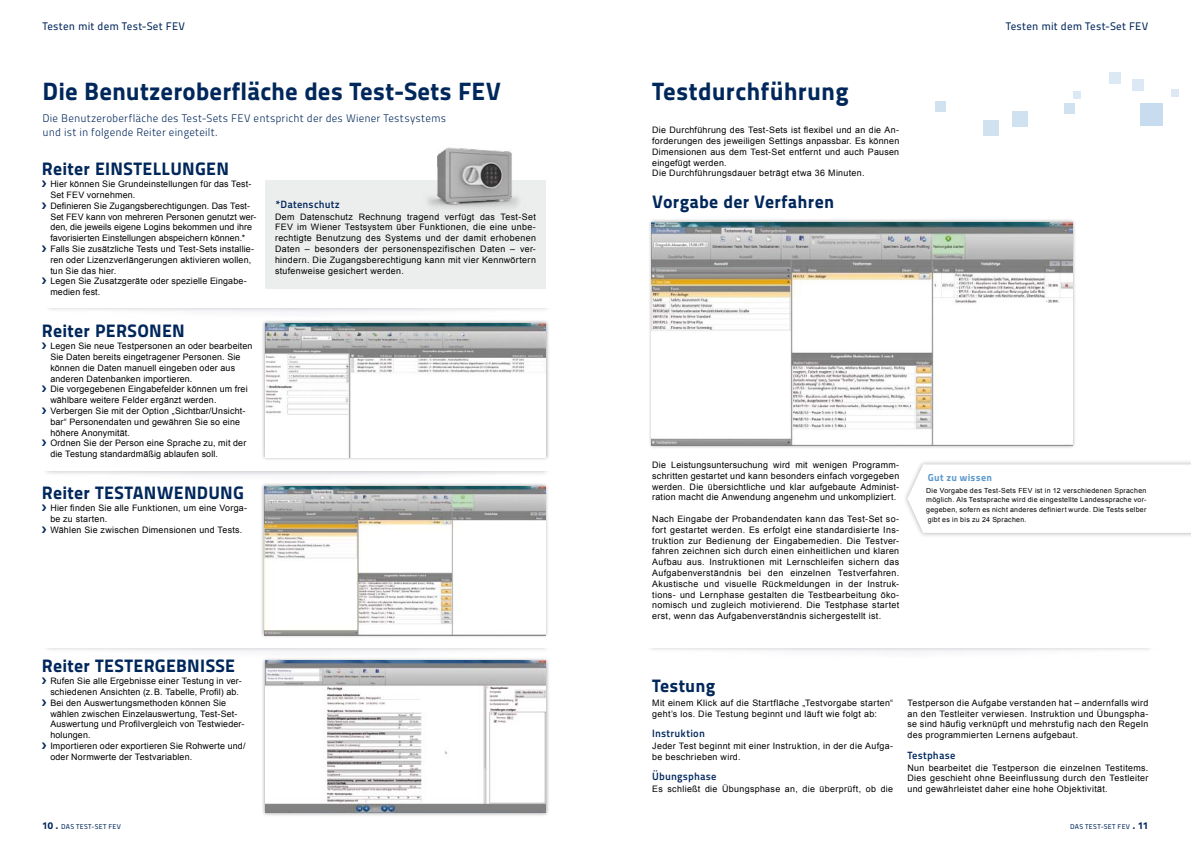
<style>
.page{position:relative;width:1191px;height:842px;background:#fff}
.page>*{position:absolute;margin:0;border:0;box-sizing:border-box;transform-origin:0 0}
.t1{font:25px "Titillium Maps 26 L 999 wt";letter-spacing:.005em;color:#00275b}
.t2{font:18px "Titillium Maps 26 L 999 wt";letter-spacing:.015em;color:#00275b}
.t3{font:11px/14px "Titillium Maps 26 L 250 wt";letter-spacing:.015em;color:#00275b}
.t4{font:11px "Titillium Maps 26 L 500 wt";letter-spacing:.02em;color:#00275b}
.t5{font:10.5px "Titillium Maps 26 L 750 wt";letter-spacing:.02em;color:#00275b}
.t6{font:10px "Titillium Maps 26 L 999 wt";letter-spacing:.025em;color:#5e9ace}
.t7{font:8.9px/10.8px "Arial";letter-spacing:.02em;color:#000;text-align:justify}
.t8{font:8.9px/10.8px "Arial";letter-spacing:.04em;color:#000}
.t9{font:7px/9.8px "Arial";letter-spacing:.04em;color:#000;text-align:justify}
.t10{font:7px "Titillium Maps 26 L 500 wt";letter-spacing:.04em;color:#00275b}
.s1{font-family:"Monotype Sorts";font-size:9px;color:#00275b}
.s2{font-family:"Titillium Maps 26 L 999 wt";font-size:10px}
</style>
<div class="page">
<div style="left:42px;top:400px;width:508px;height:76px;background:#000;opacity:.1"></div>
<div style="left:32px;top:376px;width:563px;height:95px;background:#fff"></div>
<div style="left:43px;top:237px;width:508px;height:76px;background:#000;opacity:.1"></div>
<div style="left:33px;top:213px;width:563px;height:95px;background:#fff"></div>
<div style="left:42px;top:577px;width:508px;height:76px;background:#000;opacity:.1"></div>
<div style="left:32px;top:553px;width:563px;height:95px;background:#fff"></div>
<div style="left:261px;top:320px;width:288px;height:141px;background:#000;opacity:.35"></div>
<img style="left:265px;top:323px;width:281px;height:134px">
<div style="left:261px;top:482px;width:288px;height:157px;background:#000;opacity:.35"></div>
<img style="left:264px;top:486px;width:281px;height:150px">
<div style="left:265px;top:180px;width:281px;height:109px;background:#eceded"></div>
<div style="left:648px;top:219px;width:428px;height:230px;background:#000;opacity:.35"></div>
<img style="left:651px;top:222px;width:421px;height:223px">
<img style="left:428px;top:147px;width:91px;height:62px">
<div style="left:261px;top:657px;width:288px;height:160px;background:#000;opacity:.35"></div>
<img style="left:265px;top:661px;width:281px;height:152px">
<div style="left:646px;top:577px;width:508px;height:76px;background:#000;opacity:.1"></div>
<div style="left:636px;top:553px;width:555px;height:95px;background:#fff"></div>
<div style="left:902px;top:459px;width:289px;height:79px;background:#000;opacity:.3"></div>
<svg style="left:907px;top:464px;width:284px;height:69px"></svg>
<div style="left:1109px;top:72px;width:12px;height:12px;background:#dce9f4"></div>
<div style="left:1132px;top:79px;width:11px;height:12px;background:#dce9f4"></div>
<div style="left:1171px;top:89px;width:8px;height:8px;background:#dce9f4"></div>
<div style="left:1073px;top:91px;width:8px;height:8px;background:#dce9f4"></div>
<div style="left:983px;top:121px;width:15px;height:15px;background:#d0e2f0"></div>
<div style="left:1012px;top:111px;width:16px;height:16px;background:#d0e2f0"></div>
<div style="left:1140px;top:103px;width:23px;height:23px;background:#c7dcee"></div>
<div style="left:1064px;top:103px;width:10px;height:11px;background:#d0e2f0"></div>
<div style="left:935px;top:101px;width:10px;height:10px;background:#d0e2f0"></div>
<svg style="left:408px;top:723px;width:5px;height:6px"></svg>
<p class="t4" style="left:43px;top:18px;width:144px">Testen mit dem Test-Set FEV</p>
<p class="t4" style="left:1005px;top:18px;width:144px">Testen mit dem Test-Set FEV</p>
<h1 class="t1" style="left:43px;top:71px;width:460px">Die Benutzeroberfläche des Test-Sets FEV</h1>
<p class="t3" style="left:43px;top:111px;width:405px">Die Benutzeroberfläche des Test-Sets FEV entspricht der des Wiener Testsystems und ist in folgende Reiter eingeteilt.</p>
<h2 class="t2" style="left:42px;top:155px;width:189px">Reiter EINSTELLUNGEN</h2>
<p class="t7" style="left:42px;top:179px;width:211px"><span class="s1">i</span> Hier können Sie Grundeinstellungen für das Test-</p>
<p class="t7" style="left:50px;top:190px;width:86px">Set FEV vornehmen.</p>
<p class="t7" style="left:42px;top:200px;width:210px"><span class="s1">i</span> Definieren Sie Zugangsberechtigungen. Das Test-</p>
<p class="t7" style="left:50px;top:211px;width:208px">Set FEV kann von mehreren Personen genutzt wer-</p>
<p class="t7" style="left:50px;top:222px;width:203px">den, die jeweils eigene Logins bekommen und ihre</p>
<p class="t7" style="left:50px;top:233px;width:197px">favorisierten Einstellungen abspeichern können.*</p>
<p class="t7" style="left:42px;top:244px;width:214px"><span class="s1">i</span> Falls Sie zusätzliche Tests und Test-Sets installie-</p>
<p class="t7" style="left:50px;top:254px;width:202px">ren oder Lizenzverlängerungen aktivieren wollen,</p>
<p class="t7" style="left:50px;top:265px;width:67px">tun Sie das hier.</p>
<p class="t7" style="left:42px;top:276px;width:206px"><span class="s1">i</span> Legen Sie Zusatzgeräte oder spezielle Eingabe-</p>
<p class="t7" style="left:50px;top:287px;width:52px">medien fest.</p>
<h2 class="t2" style="left:42px;top:317px;width:132px">Reiter PERSONen</h2>
<p class="t7" style="left:42px;top:341px;width:212px"><span class="s1">i</span> Legen Sie neue Testpersonen an oder bearbeiten</p>
<p class="t7" style="left:50px;top:352px;width:192px">Sie Daten bereits eingetragener Personen. Sie</p>
<p class="t7" style="left:50px;top:362px;width:186px">können die Daten manuell eingeben oder aus</p>
<p class="t7" style="left:50px;top:373px;width:144px">anderen Datenbanken importieren.</p>
<p class="t7" style="left:42px;top:384px;width:207px"><span class="s1">i</span> Die vorgegebenen Eingabefelder können um frei</p>
<p class="t7" style="left:50px;top:395px;width:168px">wählbare weitere Felder ergänzt werden.</p>
<p class="t7" style="left:42px;top:406px;width:205px"><span class="s1">i</span> Verbergen Sie mit der Option „Sichtbar/Unsicht-</p>
<p class="t7" style="left:50px;top:416px;width:191px">bar“ Personendaten und gewähren Sie so eine</p>
<p class="t7" style="left:50px;top:427px;width:81px">höhere Anonymität.</p>
<p class="t7" style="left:42px;top:438px;width:206px"><span class="s1">i</span> Ordnen Sie der Person eine Sprache zu, mit der</p>
<p class="t7" style="left:50px;top:449px;width:169px">die Testung standardmäßig ablaufen soll.</p>
<h2 class="t2" style="left:42px;top:479px;width:204px">Reiter TESTANWENDUNG</h2>
<p class="t7" style="left:42px;top:503px;width:207px"><span class="s1">i</span> Hier finden Sie alle Funktionen, um eine Vorga-</p>
<p class="t7" style="left:50px;top:514px;width:58px">be zu starten.</p>
<p class="t7" style="left:42px;top:524px;width:202px"><span class="s1">i</span> Wählen Sie zwischen Dimensionen und Tests.</p>
<p class="t5" style="left:275px;top:196px;width:66px">*Datenschutz</p>
<p class="t7" style="left:275px;top:211px;width:262px">Dem Datenschutz Rechnung tragend verfügt das Test-Set FEV im Wiener Testsystem über Funktionen, die eine unbe&shy;rechtigte Benutzung des Systems und der damit erhobenen Daten – besonders der personenspezifischen Daten – ver&shy;hindern. Die Zugangsberechtigung kann mit vier Kennwörtern stufenweise gesichert werden.</p>
<h2 class="t2" style="left:42px;top:652px;width:195px">Reiter TESTERGEBNISSE</h2>
<p class="t7" style="left:42px;top:676px;width:201px"><span class="s1">i</span> Rufen Sie alle Ergebnisse einer Testung in ver-</p>
<p class="t7" style="left:50px;top:686px;width:190px">schiedenen Ansichten (z.B. Tabelle, Profil) ab.</p>
<p class="t7" style="left:42px;top:697px;width:186px"><span class="s1">i</span> Bei den Auswertungsmethoden können Sie</p>
<p class="t7" style="left:50px;top:708px;width:189px">wählen zwischen Einzelauswertung, Test-Set-</p>
<p class="t7" style="left:50px;top:719px;width:195px">Auswertung und Profilvergleich von Testwieder-</p>
<p class="t7" style="left:50px;top:730px;width:42px">holungen.</p>
<p class="t7" style="left:42px;top:740px;width:205px"><span class="s1">i</span> Importieren oder exportieren Sie Rohwerte und/</p>
<p class="t7" style="left:50px;top:751px;width:143px">oder Normwerte der Testvariablen.</p>
<h1 class="t1" style="left:652px;top:71px;width:198px">Testdurchführung</h1>
<p class="t7" style="left:652px;top:125px;width:248px;text-align:left">Die Durchführung des Test-Sets ist flexibel und an die An&shy;forderungen des jeweiligen Settings anpassbar. Es können Dimensionen aus dem Test-Set entfernt und auch Pausen eingefügt werden.<br>Die Durchführungsdauer beträgt etwa 36 Minuten.</p>
<h2 class="t2" style="left:652px;top:187px;width:183px">Vorgabe der Verfahren</h2>
<p class="t7" style="left:652px;top:460px;width:249px">Die Leistungsuntersuchung wird mit wenigen Programm&shy;schritten gestartet und kann besonders einfach vorgegeben werden. Die übersichtliche und klar aufgebaute Administ&shy;ration macht die Anwendung angenehm und unkompliziert.</p>
<p class="t7" style="left:652px;top:514px;width:248px">Nach Eingabe der Probandendaten kann das Test-Set so&shy;fort gestartet werden. Es erfolgt eine standardisierte Ins&shy;truktion zur Bedienung der Eingabemedien. Die Testver&shy;fahren zeichnen sich durch einen einheitlichen und klaren Aufbau aus. Instruktionen mit Lernschleifen sichern das Aufgabenverständnis bei den einzelnen Testverfahren.<br>Akustische und visuelle Rückmeldungen in der Instruk&shy;tions- und Lernphase gestalten die Testbearbeitung öko&shy;nomisch und zugleich motivierend. Die Testphase startet erst, wenn das Aufgabenverständnis sichergestellt ist.</p>
<p class="t6" style="left:928px;top:469px;width:66px">Gut zu wissen</p>
<p class="t9" style="left:926px;top:485px;width:222px">Die Vorgabe des Test-Sets FEV ist in 12 verschiedenen Sprachen möglich. Als Testsprache wird die eingestellte Landessprache vor&shy;gegeben, sofern es nicht anderes definiert wurde. Die Tests selber gibt es in bis zu 24 Sprachen.</p>
<h2 class="t2" style="left:652px;top:671px;width:65px">Testung</h2>
<p class="t8" style="left:652px;top:697px;width:242px">Mit einem Klick auf die Startfläche „Testvorgabe starten“ geht’s los. Die Testung beginnt und läuft wie folgt ab:</p>
<p class="t5" style="left:652px;top:725px;width:54px">Instruktion</p>
<p class="t8" style="left:652px;top:740px;width:242px">Jeder Test beginnt mit einer Instruktion, in der die Aufga&shy;be beschrieben wird.</p>
<p class="t5" style="left:652px;top:769px;width:66px">Übungsphase</p>
<p class="t7" style="left:652px;top:784px;width:242px">Es schließt die Übungsphase an, die überprüft, ob die</p>
<p class="t7" style="left:907px;top:697px;width:242px">Testperson die Aufgabe verstanden hat – andernfalls wird an den Testleiter verwiesen. Instruktion und Übungspha&shy;se sind häufig verknüpft und mehrstufig nach den Regeln des programmierten Lernens aufgebaut.</p>
<p class="t5" style="left:907px;top:747px;width:50px">Testphase</p>
<p class="t7" style="left:907px;top:762px;width:242px">Nun bearbeitet die Testperson die einzelnen Testitems.<br>Dies geschieht ohne Beeinflussung durch den Testleiter und gewährleistet daher eine hohe Objektivität.</p>
<p class="t10" style="left:43px;top:821px;width:80px"><span class="s2">10 .</span> Das Test-Set FEV</p>
<p class="t10" style="left:1070px;top:821px;width:80px">Das Test-Set FEV <span class="s2">. 11</span></p>
</div>
